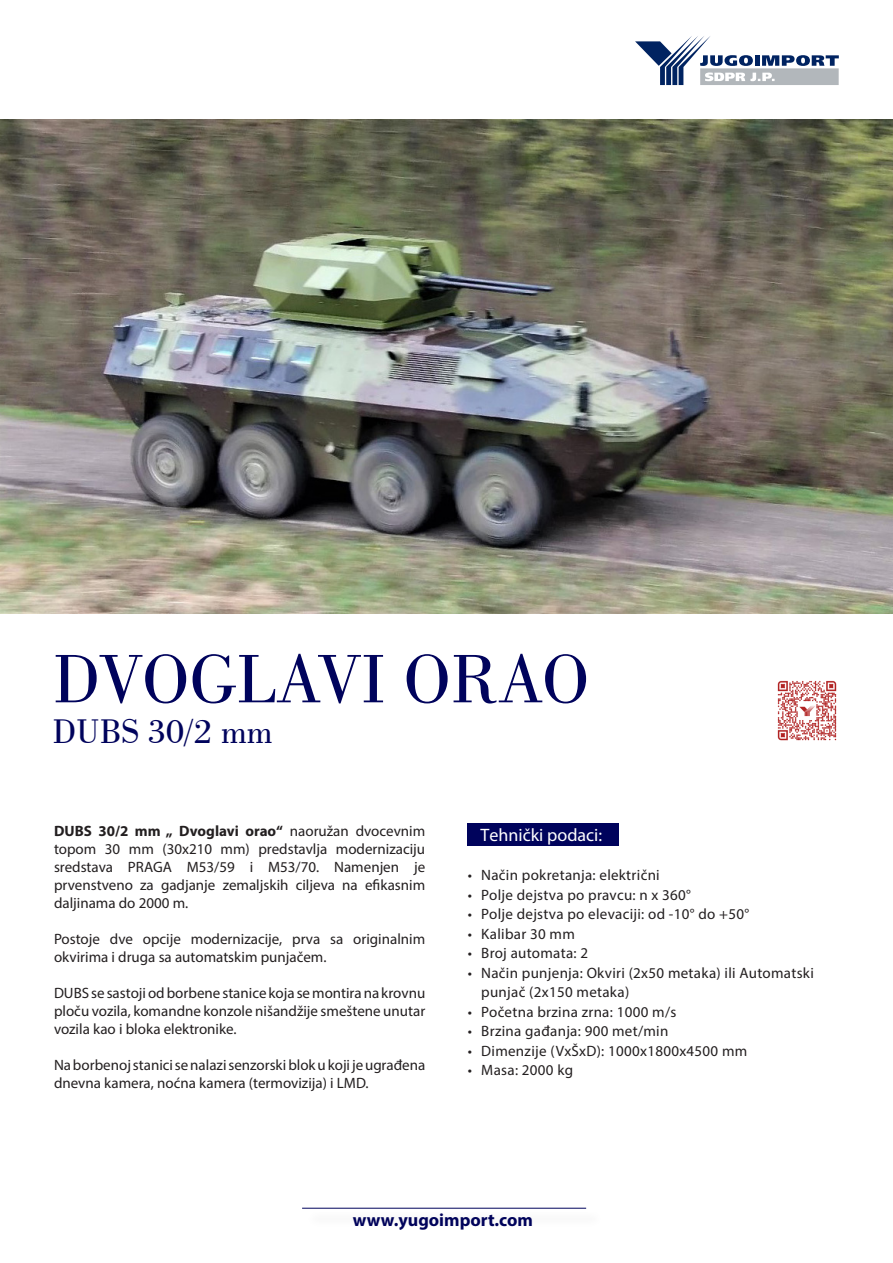
<style>
.page{position:relative;width:893px;height:1263px;background:#fff}
.page>*{position:absolute;margin:0;border:0;box-sizing:border-box;transform-origin:0 0}
.Naslov{font:72px "Bodoni BT";color:#00035c}
.Podnaslov{font:36px "Bodoni BT";color:#00035c}
.t1{font:700 18px "Myriad Pro";color:#00035c}
.Mali_naslov_sa_plavo{font:18px "Myriad Pro";color:#fff}
.Text{font:15px/18px "Myriad Pro";color:#231f20;text-align:justify}
.Text-2{font:15px/19.5px "Myriad Pro";letter-spacing:.02em;color:#231f20}
.s1{font-weight:700}
</style>
<div class="page">
<svg style="left:635px;top:36px;width:204px;height:49px"></svg>
<div style="left:306px;top:1210px;width:297px;height:17px;background:#fbfbfb"></div>
<hr style="left:302px;top:1208px;width:284px;height:1px;background:#00035c">
<img style="left:777px;top:680px;width:60px;height:61px">
<img style="left:0;top:119px;width:893px;height:495px">
<div style="left:468px;top:823px;width:151px;height:22px;background:#00035c"></div>
<p class="Naslov" style="left:53px;top:634px;width:538px">DVOGLAVI ORAO</p>
<p class="Podnaslov" style="left:53px;top:709px;width:221px">DUBS 30/2 mm</p>
<p class="Text" style="left:54px;top:821px;width:373px"><span class="s1">DUBS 30/2 mm „ Dvoglavi orao“</span> naoružan dvocevnim topom 30 mm (30x210 mm) predstavlja modernizaciju sredstava PRAGA M53/59 i M53/70. Namenjen je prvenstveno za gadjanje zemaljskih ciljeva na efikasnim daljinama do 2000 m.</p>
<p class="Text" style="left:54px;top:929px;width:373px">Postoje dve opcije modernizacije, prva sa originalnim okvirima i druga sa automatskim punjačem.</p>
<p class="Text" style="left:54px;top:983px;width:373px">DUBS se sastoji od borbene stanice koja se montira na krovnu ploču vozila, komandne konzole nišandžije smeštene unutar vozila kao i bloka elektronike.</p>
<p class="Text" style="left:54px;top:1055px;width:373px">Na borbenoj stanici se nalazi senzorski blok u koji je ugrađena dnevna kamera, noćna kamera (termovizija) i LMD.</p>
<p class="Mali_naslov_sa_plavo" style="left:480px;top:824px;width:123px">Tehnički podaci:</p>
<p class="Text-2" style="left:468px;top:865px;width:194px">• Način pokretanja: električni</p>
<p class="Text-2" style="left:468px;top:884px;width:225px">• Polje dejstva po pravcu: n x 360°</p>
<p class="Text-2" style="left:468px;top:904px;width:283px">• Polje dejstva po elevaciji: od -10° do +50°</p>
<p class="Text-2" style="left:468px;top:923px;width:109px">• Kalibar 30 mm</p>
<p class="Text-2" style="left:468px;top:943px;width:122px">• Broj automata: 2</p>
<p class="Text-2" style="left:481px;top:962px;width:334px;text-indent:-14px">• Način punjenja: Okviri (2x50 metaka) ili Automatski punjač (2x150 metaka)</p>
<p class="Text-2" style="left:468px;top:1001px;width:210px">• Početna brzina zrna: 1000 m/s</p>
<p class="Text-2" style="left:468px;top:1021px;width:202px">• Brzina gađanja: 900 met/min</p>
<p class="Text-2" style="left:468px;top:1040px;width:281px">• Dimenzije (VxŠxD): 1000x1800x4500 mm</p>
<p class="Text-2" style="left:468px;top:1060px;width:107px">• Masa: 2000 kg</p>
<p class="t1" style="left:353px;top:1208px;width:182px">www.yugoimport.com</p>
</div>
